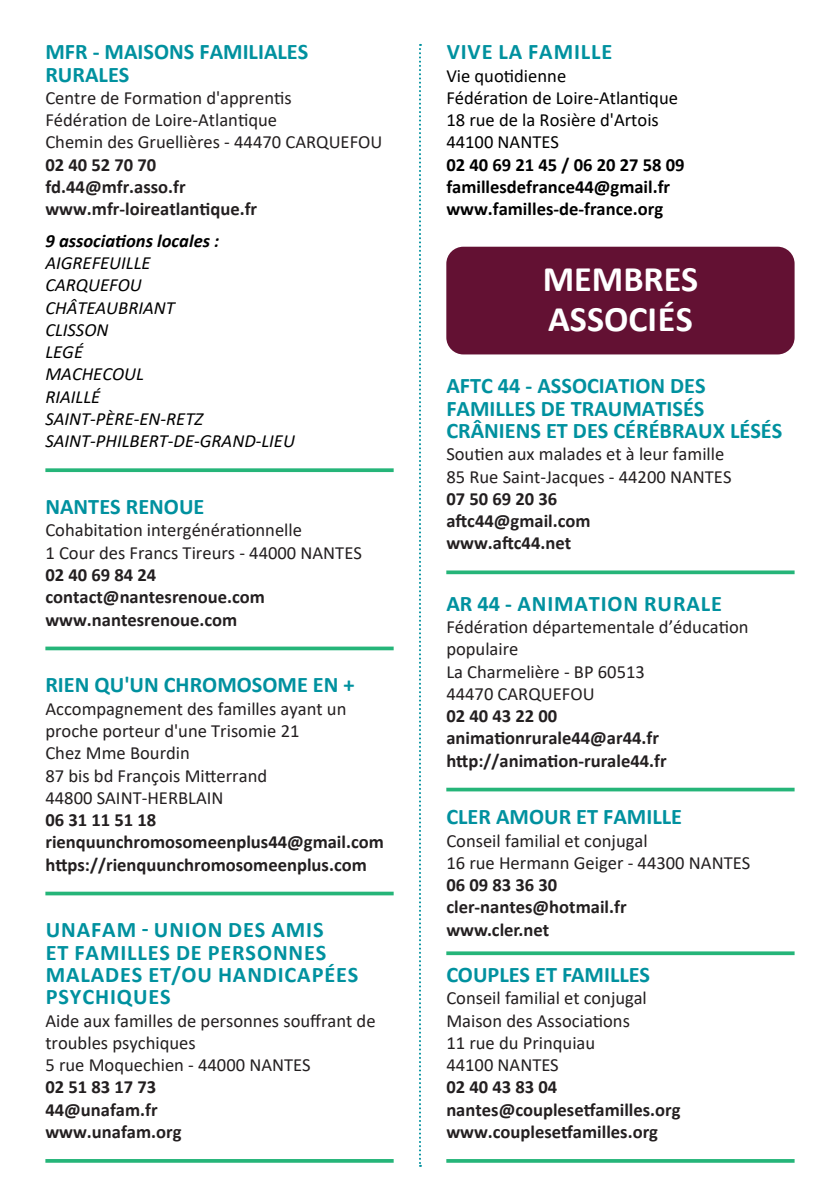
<style>
.page{position:relative;width:840px;height:1191px;background:#fff}
.page>*{position:absolute;margin:0;border:0;box-sizing:border-box;transform-origin:0 0}
.t1{font:700 36px/40px "Calibri";color:#fff}
.t2{font:700 22.2px/22.2px "Calibri";color:#00919f}
.t3{font:700 22.2px/22.2px "Calibri";letter-spacing:.04em;color:#00919f}
.t4{font:18.6px/22.2px "Calibri";color:#231f20}
.t5{font:700 18.6px/22.2px "Calibri";color:#231f20}
.t6{font:italic 18.6px/22.2px "Calibri";color:#000}
.t7{font:18.6px/22.2px "Calibri";color:#000}
.t8{font:700 18.6px/22.2px "Calibri";color:#000}
.t9{font:italic 700 18.6px "Calibri";color:#000}
</style>
<div class="page">
<svg style="left:45px;top:468px;width:348px;height:4px"></svg>
<svg style="left:45px;top:646px;width:348px;height:4px"></svg>
<svg style="left:45px;top:891px;width:348px;height:4px"></svg>
<hr style="left:45px;top:1159px;width:348px;height:3px;background:#25b579">
<svg style="left:446px;top:570px;width:348px;height:4px"></svg>
<svg style="left:446px;top:787px;width:348px;height:4px"></svg>
<svg style="left:446px;top:951px;width:348px;height:4px"></svg>
<hr style="left:446px;top:1159px;width:348px;height:3px;background:#25b579">
<div style="left:446px;top:247px;width:348px;height:107px;background:#631133;border-radius:17px"></div>
<svg style="left:419px;top:44px;width:2px;height:1122px"></svg>
<p class="t2" style="left:45px;top:40px;width:264px">MFR - MAISONS FAMILIALES<br>RURALES</p>
<p class="t4" style="left:45px;top:86px;width:338px">Centre de Formation d'apprentis<br>Fédération de Loire-Atlantique<br>Chemin des Gruellières - 44470 CARQUEFOU</p>
<p class="t5" style="left:45px;top:153px;width:213px">02 40 52 70 70 fd.44@mfr.asso.fr www.mfr-loireatlantique.fr</p>
<p class="t9" style="left:45px;top:227px;width:175px">9 associations locales :</p>
<p class="t6" style="left:45px;top:251px;width:251px">AIGREFEUILLE<br>CARQUEFOU<br>CHÂTEAUBRIANT<br>CLISSON<br>LEGÉ<br>MACHECOUL<br>RIAILLÉ<br>SAINT-PÈRE-EN-RETZ<br>SAINT-PHILBERT-DE-GRAND-LIEU</p>
<p class="t2" style="left:45px;top:495px;width:160px">NANTES RENOUE</p>
<p class="t4" style="left:45px;top:518px;width:318px">Cohabitation intergénérationnelle<br>1 Cour des Francs Tireurs - 44000 NANTES</p>
<p class="t5" style="left:45px;top:563px;width:221px">02 40 69 84 24 contact@nantesrenoue.com www.nantesrenoue.com</p>
<p class="t2" style="left:45px;top:673px;width:310px">RIEN QU'UN CHROMOSOME EN +</p>
<p class="t4" style="left:45px;top:697px;width:302px">Accompagnement des familles ayant un proche porteur d'une Trisomie 21<br>Chez Mme Bourdin<br>87 bis bd François Mitterrand<br>44800 SAINT-HERBLAIN</p>
<p class="t5" style="left:45px;top:808px;width:340px">06 31 11 51 18 rienquunchromosomeenplus44@gmail.com https://rienquunchromosomeenplus.com</p>
<p class="t3" style="left:46px;top:918px;width:314px">UNAFAM - UNION DES AMIS<br>ET FAMILLES DE PERSONNES<br>MALADES ET/OU HANDICAPÉES<br>PSYCHIQUES</p>
<p class="t4" style="left:45px;top:1008px;width:331px">Aide aux familles de personnes souffrant de troubles psychiques<br>5 rue Moquechien - 44000 NANTES</p>
<p class="t5" style="left:45px;top:1075px;width:137px">02 51 83 17 73<br>44@unafam.fr www.unafam.org</p>
<p class="t3" style="left:446px;top:40px;width:167px">VIVE LA FAMILLE</p>
<p class="t7" style="left:446px;top:64px;width:233px">Vie quotidienne<br>Fédération de Loire-Atlantique<br>18 rue de la Rosière d'Artois<br>44100 NANTES</p>
<p class="t8" style="left:446px;top:153px;width:240px">02 40 69 21 45 / 06 20 27 58 09 famillesdefrance44@gmail.fr www.familles-de-france.org</p>
<h1 class="t1" style="left:542px;top:258px;width:157px">MEMBRES<br>ASSOCIÉS</h1>
<p class="t2" style="left:446px;top:375px;width:337px">AFTC 44 - ASSOCIATION DES<br>FAMILLES DE TRAUMATISÉS<br>CRÂNIENS ET DES CÉRÉBRAUX LÉSÉS</p>
<p class="t4" style="left:446px;top:442px;width:286px">Soutien aux malades et à leur famille<br>85 Rue Saint-Jacques - 44200 NANTES</p>
<p class="t5" style="left:446px;top:487px;width:146px">07 50 69 20 36 aftc44@gmail.com www.aftc44.net</p>
<p class="t3" style="left:446px;top:592px;width:277px">AR 44 - ANIMATION RURALE</p>
<p class="t4" style="left:446px;top:615px;width:304px">Fédération départementale d’éducation populaire<br>La Charmelière - BP 60513<br>44470 CARQUEFOU</p>
<p class="t5" style="left:446px;top:704px;width:222px">02 40 43 22 00 animationrurale44@ar44.fr http://animation-rurale44.fr</p>
<p class="t2" style="left:446px;top:805px;width:237px">CLER AMOUR ET FAMILLE</p>
<p class="t4" style="left:446px;top:828px;width:305px">Conseil familial et conjugal<br>16 rue Hermann Geiger - 44300 NANTES</p>
<p class="t5" style="left:446px;top:873px;width:182px">06 09 83 36 30 cler-nantes@hotmail.fr www.cler.net</p>
<p class="t2" style="left:446px;top:963px;width:205px">COUPLES ET FAMILLES</p>
<p class="t4" style="left:446px;top:986px;width:202px">Conseil familial et conjugal<br>Maison des Associations<br>11 rue du Prinquiau<br>44100 NANTES</p>
<p class="t5" style="left:446px;top:1076px;width:236px">02 40 43 83 04 nantes@couplesetfamilles.org www.couplesetfamilles.org</p>
</div>
